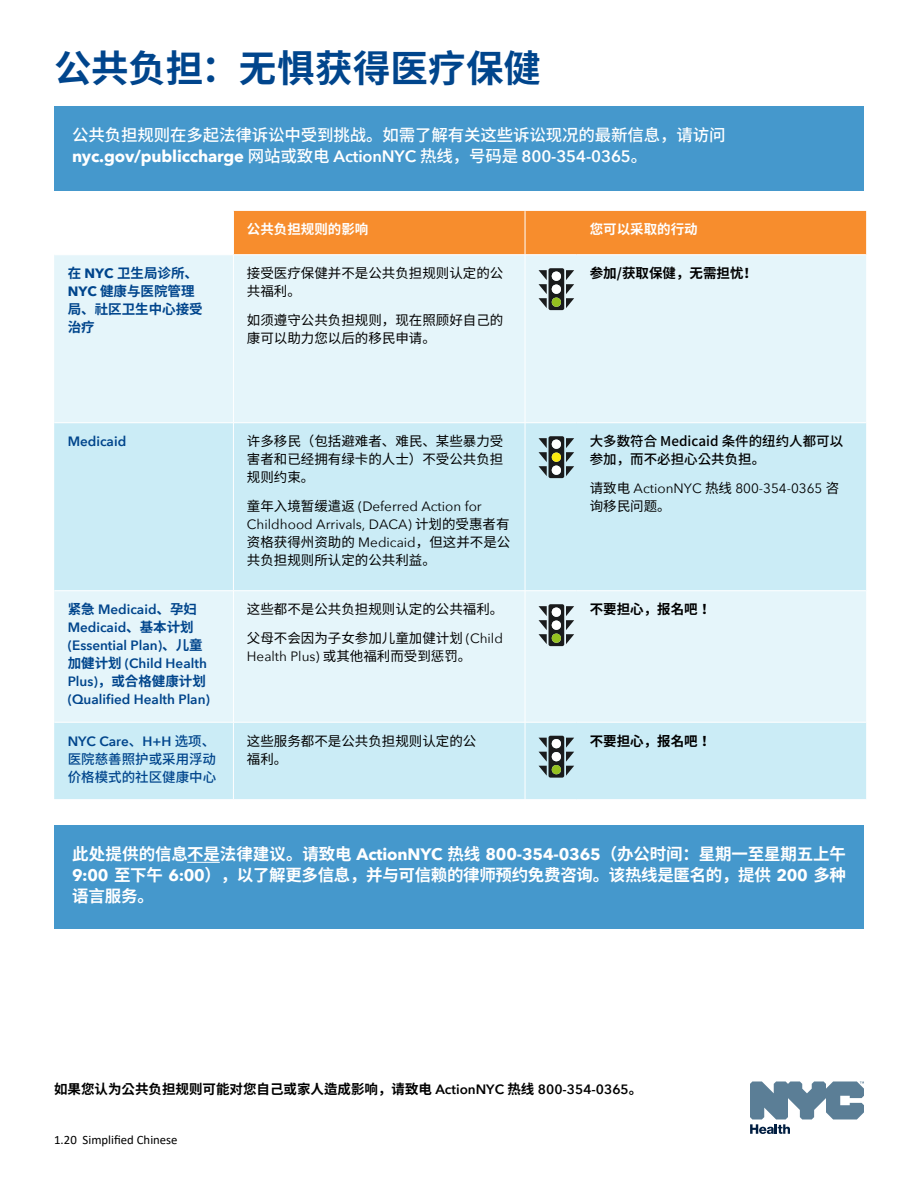
<style>
.page{position:relative;width:918px;height:1188px;background:#fff}
.page>*{position:absolute;margin:0;border:0;box-sizing:border-box;transform-origin:0 0}
.t1{font:700 37.5px "Noto Sans CJ Ksc";color:#00458c}
.t2{font:700 16.5px/21px "Noto Sans CJ Ksc";letter-spacing:-.02em;color:#fff;text-align:justify}
.t3{font:600 16.5px "Avenir Next";letter-spacing:-.01em;color:#fff}
.t4{font:500 16.5px "Noto Sans CJ Ksc";letter-spacing:-.01em;color:#fff}
.t5{font:13.5px/18px "Noto Sans CJ Ksc";color:#000}
.t6{font:13.5px/18px "Avenir Next";color:#000}
.t7{font:600 13.5px/18px "Avenir Next";color:#00458c}
.t8{font:700 13.5px "Noto Sans CJ Kkr";color:#000}
.t9{font:700 13.5px/18px "Noto Sans CJ Kkr";color:#00458c}
.t10{font:500 13.5px/18px "Noto Sans CJ Kkr";color:#000}
.t11{font:500 13.5px/18px "Noto Sans CJ Ksc";color:#00458c}
.t12{font:700 13.5px "Noto Sans CJ Ksc";color:#fff}
.t13{font:700 13.5px "Noto Sans CJ Ksc";color:#000}
.t14{font:12.75px "Calibri";color:#000}
.s1{font-weight:700}
.s2{font-family:"Noto Sans CJ Ksc";font-weight:500}
.s3{font-family:"Avenir Next"}
.s4{font-family:"Noto Sans CJ Ksc"}
.s5{font-family:"Noto Sans CJ Kkr";font-weight:700}
.s6{font-family:"Avenir Next";font-weight:600}
</style>
<div class="page">
<div style="left:234px;top:211px;width:632px;height:43px;background:#f78d2d"></div>
<div style="left:54px;top:255px;width:812px;height:167px;background:#e5f5fa"></div>
<svg style="left:54px;top:423px;width:812px;height:376px;background:#d4eff7"></svg>
<hr style="left:233px;top:255px;width:1px;height:168px;background:#fff">
<hr style="left:233px;top:423px;width:1px;height:168px;background:#fff">
<hr style="left:54px;top:590px;width:179px;height:1px;background:#fff">
<hr style="left:233px;top:590px;width:292px;height:1px;background:#fff">
<hr style="left:233px;top:591px;width:1px;height:131px;background:#fff">
<hr style="left:576px;top:590px;width:290px;height:1px;background:#fff">
<hr style="left:54px;top:722px;width:179px;height:1px;background:#fff">
<hr style="left:233px;top:722px;width:292px;height:1px;background:#fff">
<hr style="left:233px;top:722px;width:1px;height:77px;background:#fff">
<hr style="left:576px;top:722px;width:290px;height:1px;background:#fff">
<hr style="left:525px;top:211px;width:1px;height:44px;background:#fff">
<hr style="left:525px;top:255px;width:1px;height:168px;background:#fff">
<hr style="left:525px;top:423px;width:1px;height:168px;background:#fff">
<hr style="left:525px;top:590px;width:51px;height:1px;background:#fff">
<hr style="left:525px;top:591px;width:1px;height:131px;background:#fff">
<hr style="left:525px;top:722px;width:51px;height:1px;background:#fff">
<hr style="left:525px;top:722px;width:1px;height:77px;background:#fff">
<svg style="left:539px;top:268px;width:35px;height:42px"></svg>
<div style="left:552px;top:298px;width:9px;height:9px;background:#95c11f;border-radius:50%"></div>
<div style="left:552px;top:285px;width:9px;height:9px;background:#fff;border-radius:50%"></div>
<div style="left:552px;top:272px;width:9px;height:9px;background:#fff;border-radius:50%"></div>
<svg style="left:539px;top:436px;width:35px;height:42px"></svg>
<div style="left:552px;top:453px;width:9px;height:9px;background:#fcea10;border-radius:50%"></div>
<div style="left:552px;top:466px;width:9px;height:9px;background:#fff;border-radius:50%"></div>
<div style="left:552px;top:440px;width:9px;height:9px;background:#fff;border-radius:50%"></div>
<svg style="left:539px;top:604px;width:35px;height:42px"></svg>
<div style="left:552px;top:634px;width:9px;height:9px;background:#95c11f;border-radius:50%"></div>
<div style="left:552px;top:621px;width:9px;height:9px;background:#fff;border-radius:50%"></div>
<div style="left:552px;top:608px;width:9px;height:9px;background:#fff;border-radius:50%"></div>
<svg style="left:539px;top:736px;width:35px;height:42px"></svg>
<div style="left:552px;top:765px;width:9px;height:9px;background:#95c11f;border-radius:50%"></div>
<div style="left:552px;top:752px;width:9px;height:9px;background:#fff;border-radius:50%"></div>
<div style="left:552px;top:739px;width:9px;height:9px;background:#fff;border-radius:50%"></div>
<div style="left:54px;top:825px;width:810px;height:104px;background:#4598cc"></div>
<hr style="left:187px;top:862px;width:33px;height:1px;background:#fff">
<div style="left:54px;top:106px;width:810px;height:85px;background:#4598cc"></div>
<svg style="left:750px;top:1081px;width:114px;height:53px"></svg>
<h1 class="t1" style="left:54px;top:47px;width:488px">公共负担：无惧获得医疗保健</h1>
<p class="t4" style="left:72px;top:125px;width:655px">公共负担规则在多起法律诉讼中受到挑战。如需了解有关这些诉讼现况的最新信息，请访问</p>
<p class="t3" style="left:72px;top:142px;width:577px"><span class="s1">nyc.gov/publiccharge</span> <span class="s2">网站或致电</span> ActionNYC <span class="s2">热线，号码是</span> 800-354-0365<span class="s2">。</span></p>
<p class="t12" style="left:247px;top:222px;width:123px">公共负担规则的影响</p>
<p class="t12" style="left:590px;top:222px;width:109px">您可以采取的行动</p>
<p class="t9" style="left:68px;top:265px;width:136px">在 <span class="s3">NYC</span> 卫生局诊所、<br><span class="s3">NYC</span> 健康与医院管理局、社区卫生中心接受治疗</p>
<p class="t5" style="left:247px;top:264px;width:258px">接受医疗保健并不是公共负担规则认定的公共福利。</p>
<p class="t5" style="left:247px;top:311px;width:258px">如须遵守公共负担规则，现在照顾好自己的康可以助力您以后的移民申请。</p>
<p class="t7" style="left:68px;top:432px;width:60px">Medicaid</p>
<p class="t5" style="left:247px;top:432px;width:258px;text-align:justify">许多移民（包括避难者、难民、某些暴力受害者和已经拥有绿卡的人士）不受公共负担规则约束。</p>
<p class="t6" style="left:247px;top:496px;width:264px"><span class="s4">童年入境暂缓遣返</span> (Deferred Action for<br>Childhood Arrivals, DACA) <span class="s4">计划的受惠者有</span></p>
<p class="t5" style="left:247px;top:533px;width:265px">资格获得州资助的 <span class="s3">Medicaid</span>，但这并不是公共负担规则所认定的公共利益。</p>
<p class="t7" style="left:68px;top:600px;width:141px"><span class="s5">紧急</span> Medicaid<span class="s5">、孕妇<br></span>Medicaid<span class="s5">、基本计划</span>(Essential Plan)<span class="s5">、儿童加健计划</span> (Child Health</p>
<p class="t9" style="left:68px;top:673px;width:140px"><span class="s6">Plus)</span>，或合格健康计划</p>
<p class="t7" style="left:68px;top:690px;width:144px">(Qualified Health Plan)</p>
<p class="t5" style="left:247px;top:595px;width:258px;line-height:28.5px">这些都不是公共负担规则认定的公共福利。父母不会因为子女参加儿童加健计划 <span class="s3">(Child</span></p>
<p class="t6" style="left:247px;top:646px;width:226px">Health Plus) <span class="s4">或其他福利而受到惩罚。</span></p>
<p class="t13" style="left:590px;top:266px;width:169px">参加/获取保健，无需担忧！</p>
<p class="t10" style="left:590px;top:433px;width:255px">大多数符合 Medicaid 条件的纽约人都可以参加，而不必担心公共负担。</p>
<p class="t6" style="left:590px;top:478px;width:251px"><span class="s4">请致电</span> ActionNYC <span class="s4">热线</span> 800-354-0365 <span class="s4">咨</span></p>
<p class="t5" style="left:590px;top:497px;width:82px">询移民问题。</p>
<p class="t8" style="left:590px;top:602px;width:123px">不要担心，报名吧！</p>
<p class="t7" style="left:68px;top:732px;width:149px">NYC Care<span class="s2">、</span>H+H <span class="s2">选项、</span></p>
<p class="t11" style="left:68px;top:750px;width:150px">医院慈善照护或采用浮动价格模式的社区健康中心</p>
<p class="t5" style="left:247px;top:732px;width:231px">这些服务都不是公共负担规则认定的公福利。</p>
<p class="t8" style="left:590px;top:733px;width:123px">不要担心，报名吧！</p>
<p class="t2" style="left:72px;top:844px;width:776px">此处提供的信息不是法律建议。请致电 <span class="s3">ActionNYC</span> 热线 <span class="s3">800-354-0365</span>（办公时间：星期一至星期五上午<span class="s3">9:00</span> 至下午 <span class="s3">6:00</span>），以了解更多信息，并与可信赖的律师预约免费咨询。该热线是匿名的，提供 <span class="s3">200</span> 多种语言服务。</p>
<p class="t8" style="left:54px;top:1082px;width:590px">如果您认为公共负担规则可能对您自己或家人造成影响，请致电 <span class="s6">ActionNYC</span> 热线 <span class="s6">800-354-0365</span>。</p>
<p class="t14" style="left:54px;top:1130px;width:125px">1.20 Simplified Chinese</p>
</div>
